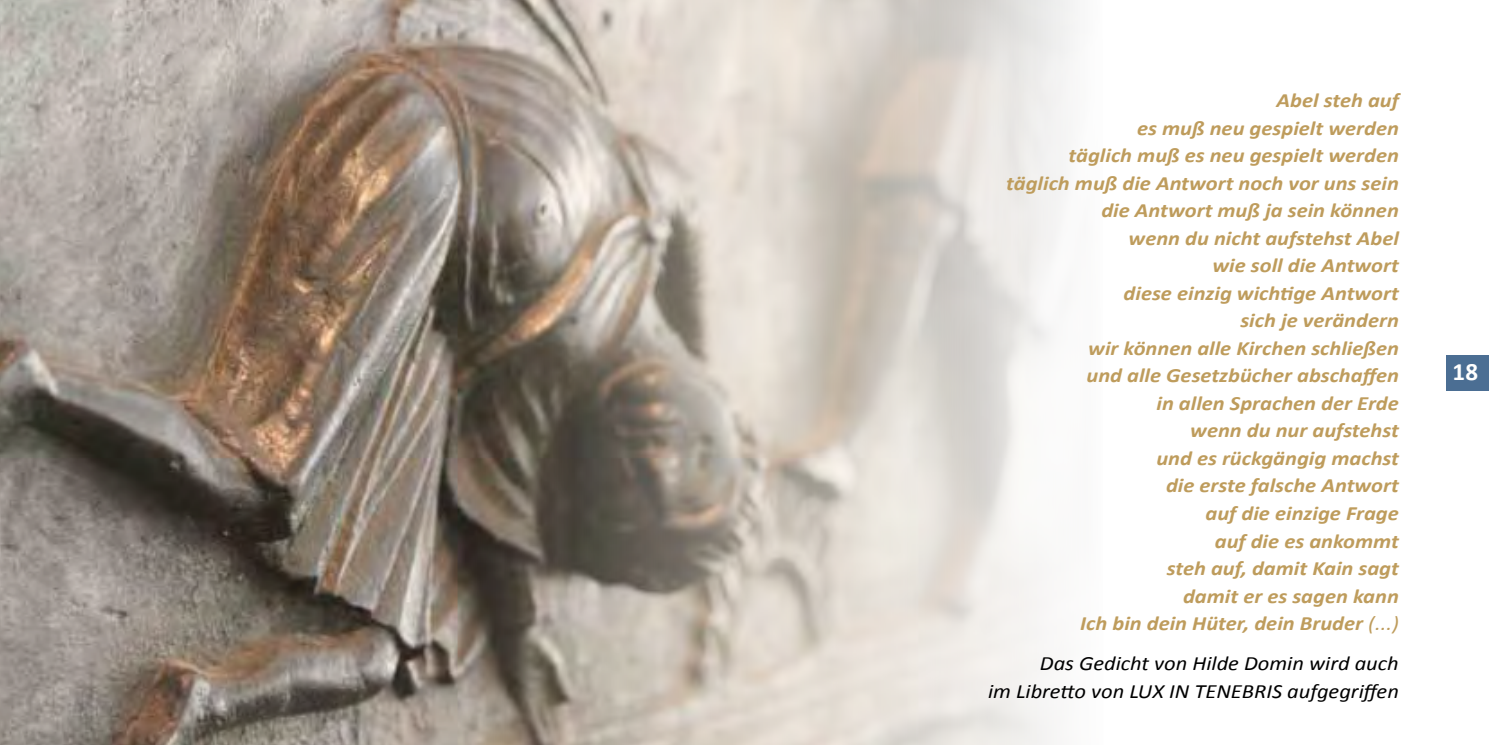
<style>
.page{position:relative;width:1489px;height:745px;background:#fff}
.page>*{position:absolute;margin:0;border:0;box-sizing:border-box;transform-origin:0 0}
.t1{font:700 25px "Calibri";color:#fff}
.t2{font:italic 700 20.25px/27.5px "Calibri";color:#be9c5c;text-align:right;scale:1.11 1}
.t3{font:italic 20.25px/27.5px "Calibri";color:#000;text-align:right;scale:1.11 1}
.s1{font-weight:400}
</style>
<div class="page">
<div style="left:1446px;top:354px;width:42px;height:36px;background:#4b6e93"></div>
<img style="left:0;top:0;width:1075px;height:744px">
<p class="t2" style="left:1006px;top:85px;width:355px">Abel steh auf<br>es muß neu gespielt werden<br>täglich muß es neu gespielt werden täglich muß die Antwort noch vor uns sein die Antwort muß ja sein können<br>wenn du nicht aufstehst Abel<br>wie soll die Antwort<br>diese einzig wichtige Antwort<br>sich je verändern<br>wir können alle Kirchen schließen<br>und alle Gesetzbücher abschaffen<br>in allen Sprachen der Erde<br>wenn du nur aufstehst<br>und es rückgängig machst<br>die erste falsche Antwort<br>auf die einzige Frage<br>auf die es ankommt<br>steh auf, damit Kain sagt<br>damit er es sagen kann<br>Ich bin dein Hüter, dein Bruder <span class="s1">(...)</span></p>
<p class="t3" style="left:987px;top:648px;width:371px">Das Gedicht von Hilde Domin wird auch<br>im Libretto von LUX IN TENEBRIS aufgegriffen</p>
<p class="t1" style="left:1452px;top:356px;width:27px">18</p>
</div>
